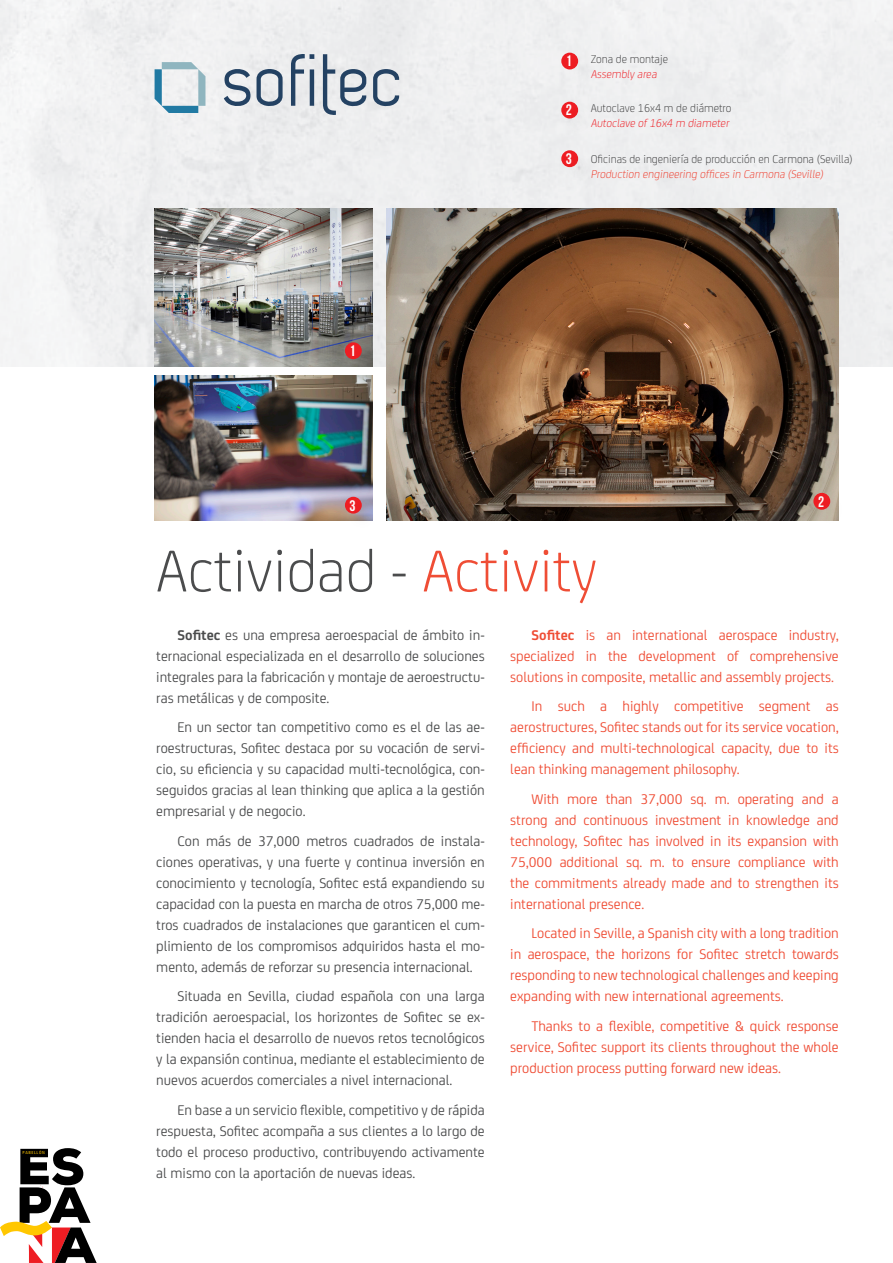
<style>
.page{position:relative;width:893px;height:1263px;background:#fff}
.page>*{position:absolute;margin:0;border:0;box-sizing:border-box;transform-origin:0 0}
.t1{font:300 63px "Bankia";color:#4b4c4d}
.t2{font:15.3px "Bebas Neue";color:#fff}
.t3{font:15px/21px "Bankia";color:#4b4c4d;text-align:justify}
.t4{font:15px/21px "Bankia";color:#ef4d35;text-align:justify}
.t5{font:300 12px/15px "Bankia";color:#3e3e3f}
.t6{font:300 12px "Bankia";color:#ef3e2e}
.t7{font:300 12px "Bankia";color:#ee1d23}
.t8{font:condensed 4.05px "Univers";letter-spacing:.14em;color:#ffc700}
.s1{color:#ee1d23}
.s2{color:#ef4d35}
.s3{font-weight:700}
</style>
<div class="page">
<div style="left:0;top:0;width:893px;height:366px;background:#eff0f1"></div>
<img style="left:386px;top:208px;width:453px;height:313px">
<div style="left:814px;top:492px;width:32px;height:37px;background:#231f20;opacity:.2"></div>
<img style="left:155px;top:376px;width:217px;height:145px">
<img style="left:155px;top:208px;width:217px;height:158px">
<div style="left:345px;top:342px;width:17px;height:17px;background:#ee1d23;border-radius:50%"></div>
<div style="left:347px;top:342px;width:30px;height:36px;background:#231f20;opacity:.2"></div>
<div style="left:345px;top:496px;width:33px;height:37px;background:#231f20;opacity:.2"></div>
<svg style="left:0;top:1148px;width:97px;height:115px"></svg>
<svg style="left:561px;top:53px;width:17px;height:16px"></svg>
<div style="left:564px;top:52px;width:29px;height:36px;background:#231f20;opacity:.2"></div>
<div style="left:562px;top:101px;width:32px;height:37px;background:#231f20;opacity:.2"></div>
<div style="left:562px;top:149px;width:32px;height:37px;background:#231f20;opacity:.2"></div>
<svg style="left:155px;top:62px;width:50px;height:51px"></svg>
<svg style="left:224px;top:54px;width:175px;height:61px;background:#bec5ce"></svg>
<p class="t8" style="left:23px;top:1150px;width:24px">PABELLÓN</p>
<p class="t2" style="left:350px;top:342px;width:8px">1</p>
<p class="t2" style="left:350px;top:497px;width:8px">3</p>
<p class="t2" style="left:566px;top:53px;width:8px">1</p>
<p class="t5" style="left:591px;top:51px;width:79px">Zona de montaje<br><span class="s1">Assembly area</span></p>
<p class="t2" style="left:566px;top:102px;width:8px">2</p>
<p class="t5" style="left:591px;top:100px;width:142px">Autoclave 16x4 m de diámetro</p>
<p class="t7" style="left:591px;top:115px;width:142px">Autoclave of 16x4 m diameter</p>
<p class="t2" style="left:566px;top:150px;width:8px">3</p>
<p class="t5" style="left:591px;top:151px;width:264px">Oficinas de ingeniería de producción en Carmona (Sevilla)</p>
<p class="t6" style="left:591px;top:165px;width:236px">Production engineering offices in Carmona (Seville)</p>
<p class="t2" style="left:818px;top:493px;width:8px">2</p>
<p class="t1" style="left:156px;top:526px;width:443px">Actividad - <span class="s2">Activity</span></p>
<p class="t3" style="left:156px;top:623px;width:330px;text-indent:21px"><span class="s3">Sofitec</span> es una empresa aeroespacial de ámbito in&shy;ternacional especializada en el desarrollo de soluciones integrales para la fabricación y montaje de aeroestructu&shy;ras metálicas y de composite.</p>
<p class="t3" style="left:156px;top:716px;width:330px;text-indent:21px">En un sector tan competitivo como es el de las ae&shy;roestructuras, Sofitec destaca por su vocación de servi&shy;cio, su eficiencia y su capacidad multi-tecnológica, con&shy;seguidos gracias al lean thinking que aplica a la gestión empresarial y de negocio.</p>
<p class="t3" style="left:156px;top:829px;width:330px;text-indent:21px">Con más de 37,000 metros cuadrados de instala&shy;ciones operativas, y una fuerte y continua inversión en conocimiento y tecnología, Sofitec está expandiendo su capacidad con la puesta en marcha de otros 75,000 me&shy;tros cuadrados de instalaciones que garanticen el cum&shy;plimiento de los compromisos adquiridos hasta el mo&shy;mento, además de reforzar su presencia internacional.</p>
<p class="t3" style="left:156px;top:985px;width:330px;text-indent:21px">Situada en Sevilla, ciudad española con una larga tradición aeroespacial, los horizontes de Sofitec se ex&shy;tienden hacia el desarrollo de nuevos retos tecnológicos y la expansión continua, mediante el establecimiento de nuevos acuerdos comerciales a nivel internacional.</p>
<p class="t3" style="left:156px;top:1098px;width:330px;text-indent:21px">En base a un servicio flexible, competitivo y de rápida respuesta, Sofitec acompaña a sus clientes a lo largo de todo el proceso productivo, contribuyendo activamente al mismo con la aportación de nuevas ideas.</p>
<p class="t4" style="left:510px;top:623px;width:330px;text-indent:21px"><span class="s3">Sofitec</span> is an international aerospace industry, specialized in the development of comprehensive solutions in composite, metallic and assembly projects.</p>
<p class="t4" style="left:510px;top:695px;width:330px;text-indent:21px">In such a highly competitive segment as aerostructures, Sofitec stands out for its service vocation, efficiency and multi-technological capacity, due to its lean thinking management philosophy.</p>
<p class="t4" style="left:510px;top:787px;width:330px;text-indent:21px">With more than 37,000 sq. m. operating and a strong and continuous investment in knowledge and technology, Sofitec has involved in its expansion with 75,000 additional sq. m. to ensure compliance with the commitments already made and to strengthen its international presence.</p>
<p class="t4" style="left:510px;top:922px;width:330px;text-indent:21px">Located in Seville, a Spanish city with a long tradition in aerospace, the horizons for Sofitec stretch towards responding to new technological challenges and keeping expanding with new international agreements.</p>
<p class="t4" style="left:510px;top:1014px;width:330px;text-indent:21px">Thanks to a flexible, competitive &amp; quick response service, Sofitec support its clients throughout the whole production process putting forward new ideas.</p>
</div>
